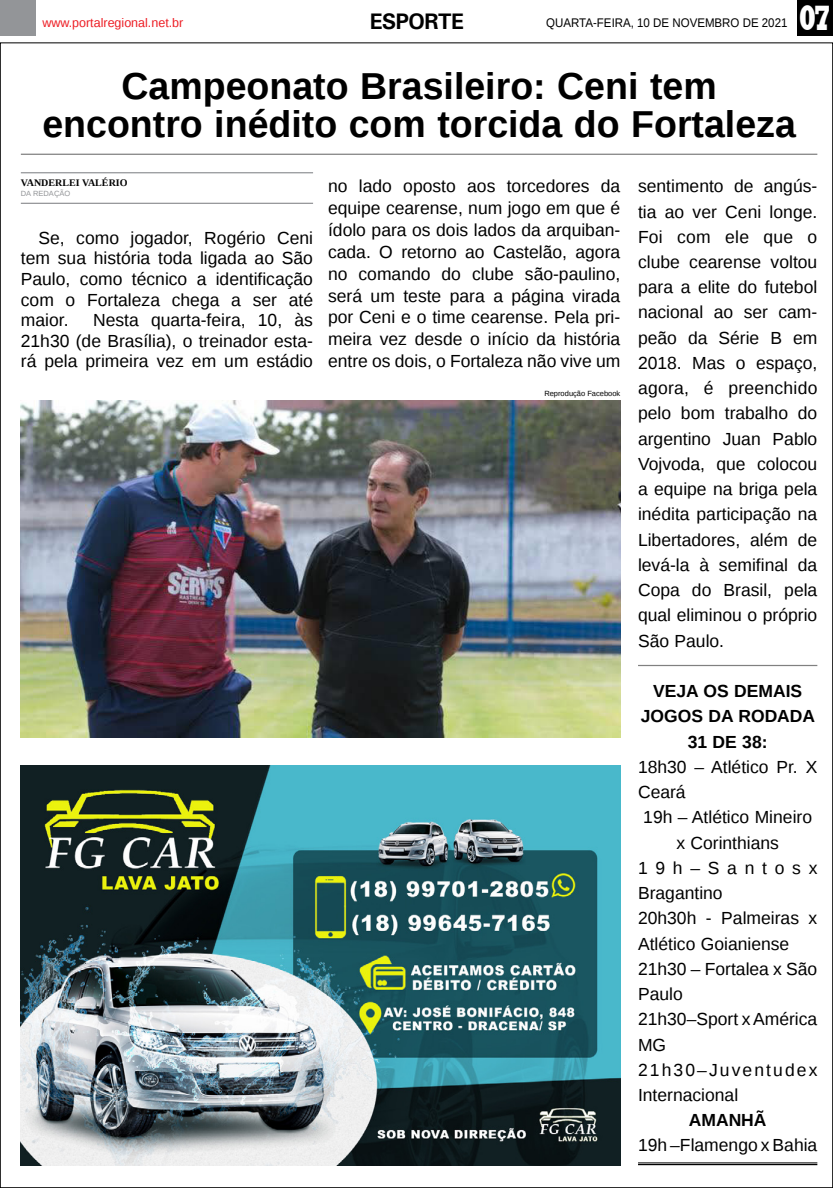
<style>
.page{position:relative;width:833px;height:1188px;background:#fff}
.page>*{position:absolute;margin:0;border:0;box-sizing:border-box;transform-origin:0 0}
.TÍTULO{font:700 37.5px "Liberation Sans";color:#000}
.t1{font:800 36.12px "Rockwell";color:#fff;scale:.7 1}
.TITULO_PG{font:700 22.5px "Univers";letter-spacing:-.04em;color:#000}
.MATÉRIA{font:17.5px/25.2px "Liberation Sans";color:#000}
.MATÉRIA-2{font:700 17.5px/25.2px "Liberation Sans";color:#000;text-align:center}
.MATÉRIA-3{font:17.5px/25.2px "Liberation Sans";letter-spacing:.12em;color:#000}
.DATA_PG{font:12.5px "Liberation Sans";color:#000;scale:.92 1}
.DATA_PG-2{font:12.5px "Liberation Sans";color:#ed1d24}
.CRÉDITO_NOME{font:700 10px "Liberation Serif";color:#000}
.CRÉDITO_FOTO{font:7.5px "Liberation Sans";color:#000}
.CRÉDITO_MATÉRIA{font:7.5px "Liberation Sans";color:#939598}
</style>
<div class="page">
<div style="left:0;top:0;width:35px;height:35px;background:#939598"></div>
<div style="left:797px;top:0;width:36px;height:35px;background:#000"></div>
<img style="left:21px;top:765px;width:599px;height:399px">
<img style="left:21px;top:400px;width:599px;height:337px">
<hr style="left:21px;top:172px;width:292px;height:1px;background:#939598">
<hr style="left:21px;top:203px;width:292px;height:1px;background:#939598">
<hr style="left:21px;top:154px;width:796px;height:1px;background:#000">
<hr style="left:638px;top:1162px;width:179px;height:1px;background:#000">
<hr style="left:638px;top:1163px;width:179px;height:1px;background:#000">
<hr style="left:638px;top:664px;width:179px;height:2px;background:#000">
<p class="DATA_PG-2" style="left:42px;top:15px;width:143px">www.portalregional.net.br</p>
<p class="TITULO_PG" style="left:370px;top:7px;width:96px">ESPORTE</p>
<p class="DATA_PG" style="left:546px;top:15px;width:264px">QUARTA-FEIRA, 10 DE NOVEMBRO DE 2021</p>
<p class="t1" style="left:799px;top:-3px;width:48px">07</p>
<p class="TÍTULO" style="left:121px;top:60px;width:596px">Campeonato Brasileiro: Ceni tem</p>
<p class="TÍTULO" style="left:42px;top:98px;width:755px">encontro inédito com torcida do Fortaleza</p>
<p class="CRÉDITO_NOME" style="left:21px;top:176px;width:108px">VANDERLEI VALÉRIO</p>
<p class="CRÉDITO_MATÉRIA" style="left:21px;top:189px;width:51px">DA REDAÇÃO</p>
<p class="MATÉRIA" style="left:21px;top:228px;width:294px;line-height:20.5px;text-align:justify;text-indent:18px">Se, como jogador, Rogério Ceni tem sua história toda ligada ao São Paulo, como técnico a identificação com o Fortaleza chega a ser até maior.</p>
<p class="MATÉRIA" style="left:21px;top:310px;width:294px;line-height:20.5px;text-align:justify;text-indent:72px">Nesta quarta-feira, 10, às 21h30 (de Brasília), o treinador esta&shy;rá pela primeira vez em um estádio</p>
<p class="MATÉRIA" style="left:328px;top:176px;width:294px;line-height:21.9px;text-align:justify">no lado oposto aos torcedores da equipe cearense, num jogo em que é ídolo para os dois lados da arquiban&shy;cada. O retorno ao Castelão, agora no comando do clube são-paulino, será um teste para a página virada por Ceni e o time cearense. Pela pri&shy;meira vez desde o início da história entre os dois, o Fortaleza não vive um</p>
<p class="MATÉRIA" style="left:638px;top:174px;width:181px;text-align:justify">sentimento de angús&shy;tia ao ver Ceni longe.<br>Foi com ele que o clube cearense voltou para a elite do futebol nacional ao ser cam&shy;peão da Série B em 2018. Mas o espaço, agora, é preenchido pelo bom trabalho do argentino Juan Pablo Vojvoda, que colocou a equipe na briga pela inédita participação na Libertadores, além de levá-la à semifinal da Copa do Brasil, pela qual eliminou o próprio São Paulo.</p>
<p class="MATÉRIA-2" style="left:641px;top:678px;width:176px">VEJA OS DEMAIS<br>JOGOS DA RODADA<br>31 DE 38:</p>
<p class="MATÉRIA" style="left:638px;top:754px;width:181px">18h30 – Atlético Pr. X<br>Ceará</p>
<p class="MATÉRIA" style="left:643px;top:805px;width:170px;text-align:center">19h – Atlético Mineiro x Corinthians</p>
<p class="MATÉRIA" style="left:638px;top:855px;width:181px">19h–Santosx<br>Bragantino</p>
<p class="MATÉRIA" style="left:638px;top:906px;width:181px">20h30h - Palmeiras x<br>Atlético Goianiense</p>
<p class="MATÉRIA" style="left:638px;top:956px;width:181px">21h30 – Fortalea x São<br>Paulo</p>
<p class="MATÉRIA" style="left:638px;top:1006px;width:181px">21h30–Sport x América<br>MG</p>
<p class="MATÉRIA-3" style="left:638px;top:1057px;width:181px">21h30–Juventudex<br>Internacional</p>
<p class="MATÉRIA-2" style="left:689px;top:1106px;width:79px">AMANHÃ</p>
<p class="MATÉRIA" style="left:638px;top:1133px;width:181px">19h –Flamengo x Bahia</p>
<p class="CRÉDITO_FOTO" style="left:544px;top:389px;width:77px">Reprodução Facebook</p>
</div>
